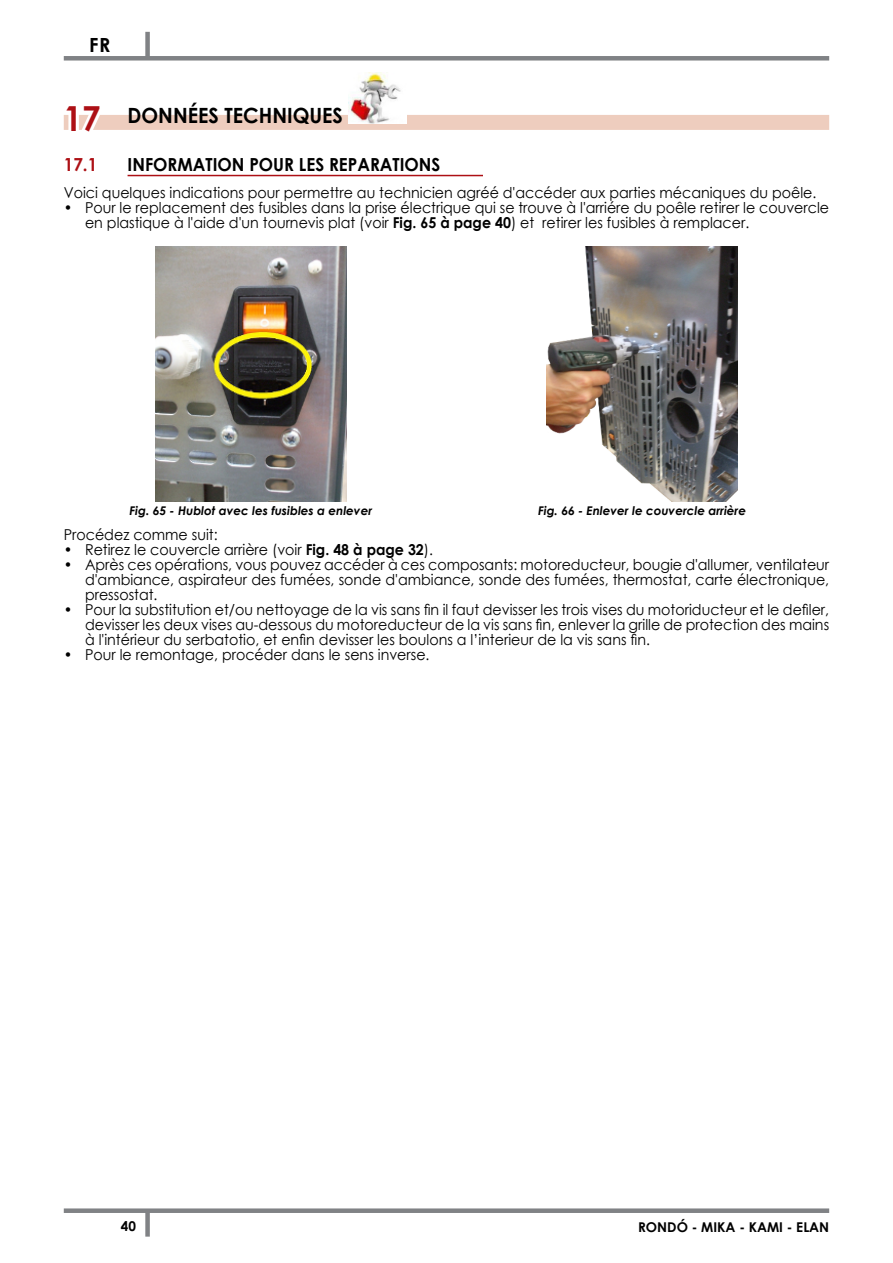
<style>
.page{position:relative;width:893px;height:1263px;background:#fff}
.page>*{position:absolute;margin:0;border:0;box-sizing:border-box;transform-origin:0 0}
.t1{font:700 21px "Century Gothic";color:#000;scale:.95 1}
.t2{font:700 19.5px "Century Gothic";color:#000}
.t3{font:700 18px "Century Gothic";color:#000;scale:.95 1}
.t4{font:700 18px "Century Gothic";color:#ad1015;scale:.95 1}
.t5{font:15px/15px "Century Gothic";color:#000;text-align:justify;scale:.95 1}
.t6{font:700 13.5px "Century Gothic";color:#000}
.t7{font:italic 700 12px "Century Gothic";color:#000}
.s1{font-size:34.5px;color:#ad1015}
.s2{font-weight:700}
</style>
<div class="page">
<div style="left:64px;top:1208px;width:765px;height:5px;background:#808285"></div>
<div style="left:64px;top:56px;width:765px;height:5px;background:#808285"></div>
<div style="left:145px;top:1211px;width:5px;height:25px;background:#808285"></div>
<div style="left:145px;top:32px;width:5px;height:25px;background:#808285"></div>
<div style="left:64px;top:115px;width:765px;height:15px;background:#eecdbe"></div>
<hr style="left:128px;top:175px;width:355px;height:1px;background:#ad1015">
<svg style="left:63px;top:115px;width:37px;height:15px"></svg>
<img style="left:349px;top:72px;width:58px;height:51px">
<img style="left:155px;top:246px;width:191px;height:255px">
<img style="left:546px;top:246px;width:192px;height:255px">
<h2 class="t2" style="left:89px;top:30px;width:23px">FR</h2>
<h1 class="t1" style="left:64px;top:100px;width:295px"><span class="s1">17</span> DONNÉES TECHNIQUES</h1>
<p class="t4" style="left:64px;top:150px;width:37px">17.1</p>
<p class="t3" style="left:128px;top:150px;width:331px">INFORMATION POUR LES REPARATIONS</p>
<p class="t5" style="left:64px;top:185px;width:794px">Voici quelques indications pour permettre au technicien agréé d'accéder aux parties mécaniques du poêle.</p>
<p class="t5" style="left:85px;top:200px;width:785px;text-indent:-21px">• Pour le replacement des fusibles dans la prise électrique qui se trouve à l'arriére du poêle retirer le couvercle en plastique à l'aide d'un tournevis plat (voir <span class="s2">Fig. 65 à page 40</span>) et retirer les fusibles à remplacer.</p>
<p class="t7" style="left:130px;top:502px;width:244px">Fig. 65 - Hublot avec les fusibles a enlever</p>
<p class="t7" style="left:538px;top:502px;width:210px">Fig. 66 - Enlever le couvercle arrière</p>
<p class="t5" style="left:64px;top:527px;width:163px">Procédez comme suit:</p>
<p class="t5" style="left:64px;top:542px;width:390px">• Retirez le couvercle arrière (voir <span class="s2">Fig. 48 à page 32</span>).</p>
<p class="t5" style="left:85px;top:557px;width:785px;text-indent:-21px">• Après ces opérations, vous pouvez accéder à ces composants: motoreducteur, bougie d'allumer, ventilateur d'ambiance, aspirateur des fumées, sonde d'ambiance, sonde des fumées, thermostat, carte électronique, pressostat.</p>
<p class="t5" style="left:85px;top:602px;width:785px;text-indent:-21px">• Pour la substitution et/ou nettoyage de la vis sans fin il faut devisser les trois vises du motoriducteur et le defiler, devisser les deux vises au-dessous du motoreducteur de la vis sans fin, enlever la grille de protection des mains à l'intérieur du serbatotio, et enfin devisser les boulons a l’interieur de la vis sans fin.</p>
<p class="t5" style="left:64px;top:647px;width:386px">• Pour le remontage, procéder dans le sens inverse.</p>
<p class="t6" style="left:121px;top:1216px;width:17px">40</p>
<p class="t6" style="left:638px;top:1217px;width:193px">RONDÓ - MIKA - KAMI - ELAN</p>
</div>
